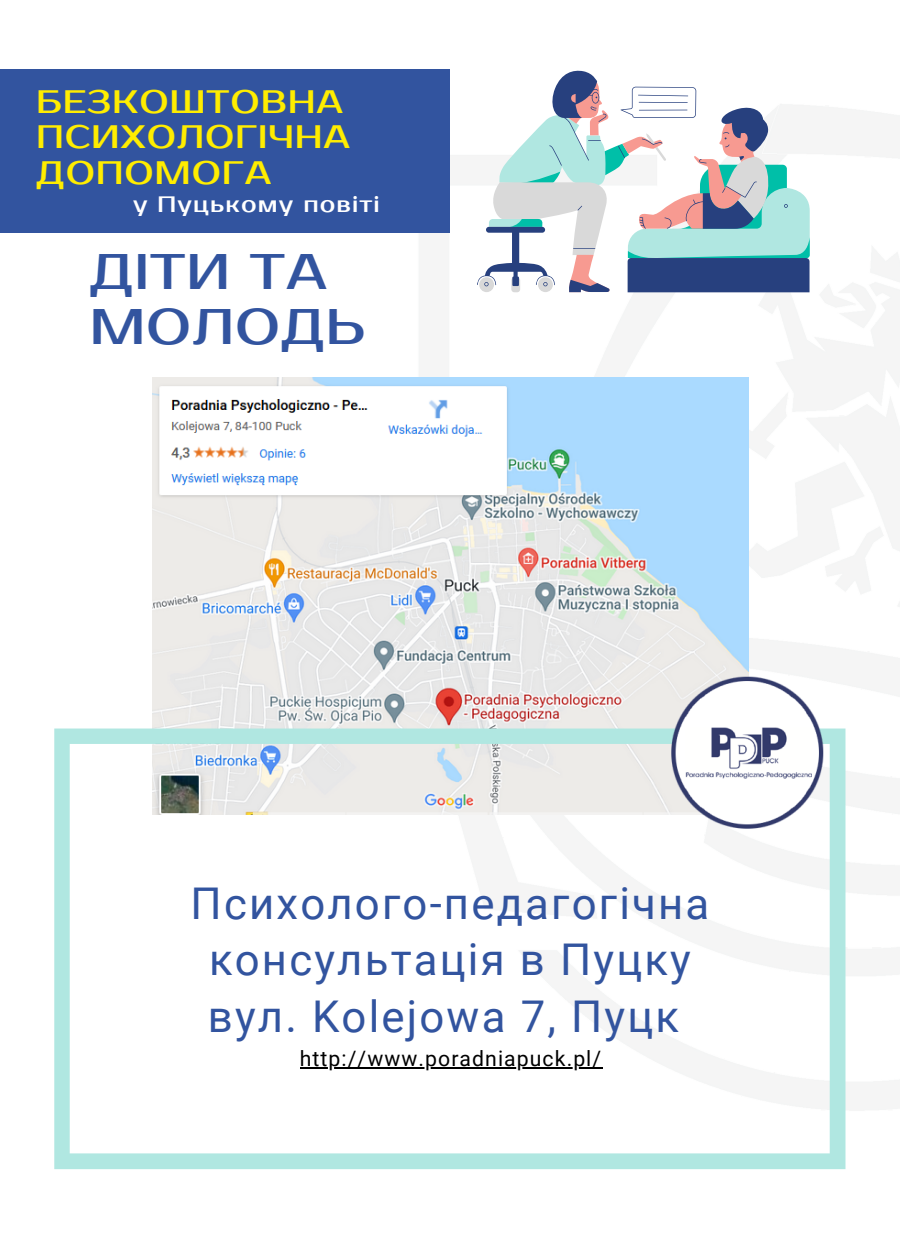
<style>
.page{position:relative;width:900px;height:1260px;background:#fff}
.page>*{position:absolute;margin:0;border:0;box-sizing:border-box;transform-origin:0 0}
.t1{font:50px/54.5px "Prosto One";letter-spacing:.025em;color:#32549f}
.t2{font:43.75px/56.8px "Roboto";letter-spacing:.05em;color:#32549f;text-align:center}
.t3{font:32.5px/35.5px "Prosto One";letter-spacing:.035em;color:#ffed00}
.t4{font:22.25px "Prosto One";letter-spacing:.05em;color:#fff}
.t5{font:21.25px "Roboto";letter-spacing:.05em;color:#000}
</style>
<div class="page">
<img style="left:354px;top:106px;width:546px;height:1064px">
<div style="left:0;top:69px;width:450px;height:163px;background:#32549f"></div>
<img style="left:152px;top:378px;width:596px;height:351px">
<svg style="left:54px;top:729px;width:791px;height:440px"></svg>
<svg style="left:477px;top:70px;width:333px;height:222px"></svg>
<img style="left:662px;top:667px;width:171px;height:170px">
<hr style="left:300px;top:1068px;width:302px;height:1px;background:#000">
<p class="t3" style="left:36px;top:85px;width:315px">БЕЗКОШТОВНА<br>ПСИХОЛОГІЧНА<br>ДОПОМОГА</p>
<p class="t4" style="left:133px;top:191px;width:248px">у Пуцькому повіті</p>
<p class="t1" style="left:90px;top:246px;width:277px">ДІТИ ТА<br>МОЛОДЬ</p>
<p class="t2" style="left:191px;top:875px;width:520px">Психолого-педагогічна консультація в Пуцку</p>
<p class="t2" style="left:208px;top:989px;width:473px">вул. Kolejowa 7, Пуцк</p>
<p class="t5" style="left:300px;top:1046px;width:303px">http://www.poradniapuck.pl/</p>
</div>
